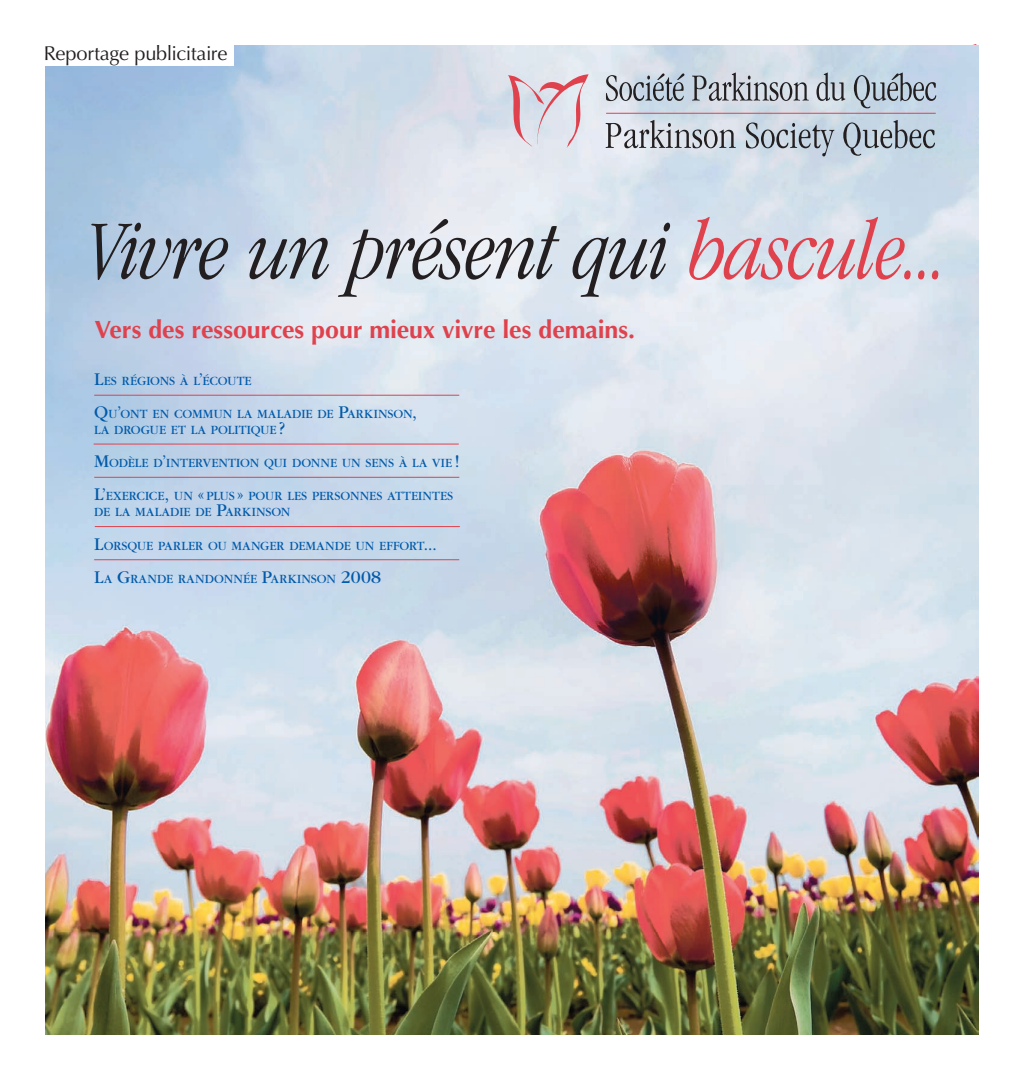
<style>
.page{position:relative;width:1024px;height:1080px;background:#fff}
.page>*{position:absolute;margin:0;border:0;box-sizing:border-box;transform-origin:0 0}
.t1{font:italic 300 condensed 87.12px "Garamond";letter-spacing:-.015em;color:#231f20}
.t2{font:700 25px "Optima LT Std";letter-spacing:-.005em;color:#df424d}
.t3{font:17.5px "Optima LT Std";letter-spacing:-.02em;color:#231f20}
._1__SOUS-TITRE_BLEU{font:13.12px "Garamond";letter-spacing:.015em;color:#015aaa}
.s1{color:#df424d}
.s2{font-size:18.75px}
</style>
<div class="page">
<img style="left:45px;top:45px;width:933px;height:990px">
<svg style="left:223px;top:46px;width:713px;height:110px;background:#c7d0db"></svg>
<div style="left:33px;top:39px;width:200px;height:26px;background:#fff"></div>
<hr style="left:94px;top:395px;width:365px;height:1px;background:#df424d">
<hr style="left:94px;top:477px;width:365px;height:1px;background:#df424d">
<hr style="left:95px;top:526px;width:365px;height:1px;background:#df424d">
<hr style="left:94px;top:444px;width:365px;height:1px;background:#df424d">
<hr style="left:94px;top:559px;width:365px;height:1px;background:#df424d">
<svg style="left:965px;top:45px;width:11px;height:17px"></svg>
<p class="t3" style="left:44px;top:42px;width:162px">Reportage publicitaire</p>
<p class="t1" style="left:88px;top:205px;width:863px">Vivre un présent qui <span class="s1">bascule...</span></p>
<p class="t2" style="left:94px;top:315px;width:542px">Vers des ressources pour mieux vivre les demains.</p>
<p class="_1__SOUS-TITRE_BLEU" style="left:94px;top:374px;width:159px"><span class="s2">L</span>ES RÉGIONS À L<span class="s2">’</span>ÉCOUTE</p>
<p class="_1__SOUS-TITRE_BLEU" style="left:94px;top:407px;width:324px"><span class="s2">Q</span>U<span class="s2">’</span>ONT EN COMMUN LA MALADIE DE <span class="s2">P</span>ARKINSON<span class="s2">,</span></p>
<p class="_1__SOUS-TITRE_BLEU" style="left:94px;top:423px;width:193px">LA DROGUE ET LA POLITIQUE <span class="s2">?</span></p>
<p class="_1__SOUS-TITRE_BLEU" style="left:94px;top:456px;width:367px"><span class="s2">M</span>ODÈLE D<span class="s2">’</span>INTERVENTION QUI DONNE UN SENS À LA VIE <span class="s2">!</span></p>
<p class="_1__SOUS-TITRE_BLEU" style="left:94px;top:489px;width:360px"><span class="s2">L’</span>EXERCICE<span class="s2">,</span> UN <span class="s2">«</span> PLUS <span class="s2">»</span> POUR LES PERSONNES ATTEINTES</p>
<p class="_1__SOUS-TITRE_BLEU" style="left:94px;top:505px;width:198px">DE LA MALADIE DE <span class="s2">P</span>ARKINSON</p>
<p class="_1__SOUS-TITRE_BLEU" style="left:94px;top:539px;width:344px"><span class="s2">L</span>ORSQUE PARLER OU MANGER DEMANDE UN EFFORT<span class="s2">...</span></p>
<p class="_1__SOUS-TITRE_BLEU" style="left:94px;top:572px;width:288px"><span class="s2">L</span>A <span class="s2">G</span>RANDE RANDONNÉE <span class="s2">P</span>ARKINSON <span class="s2">2008</span></p>
</div>
